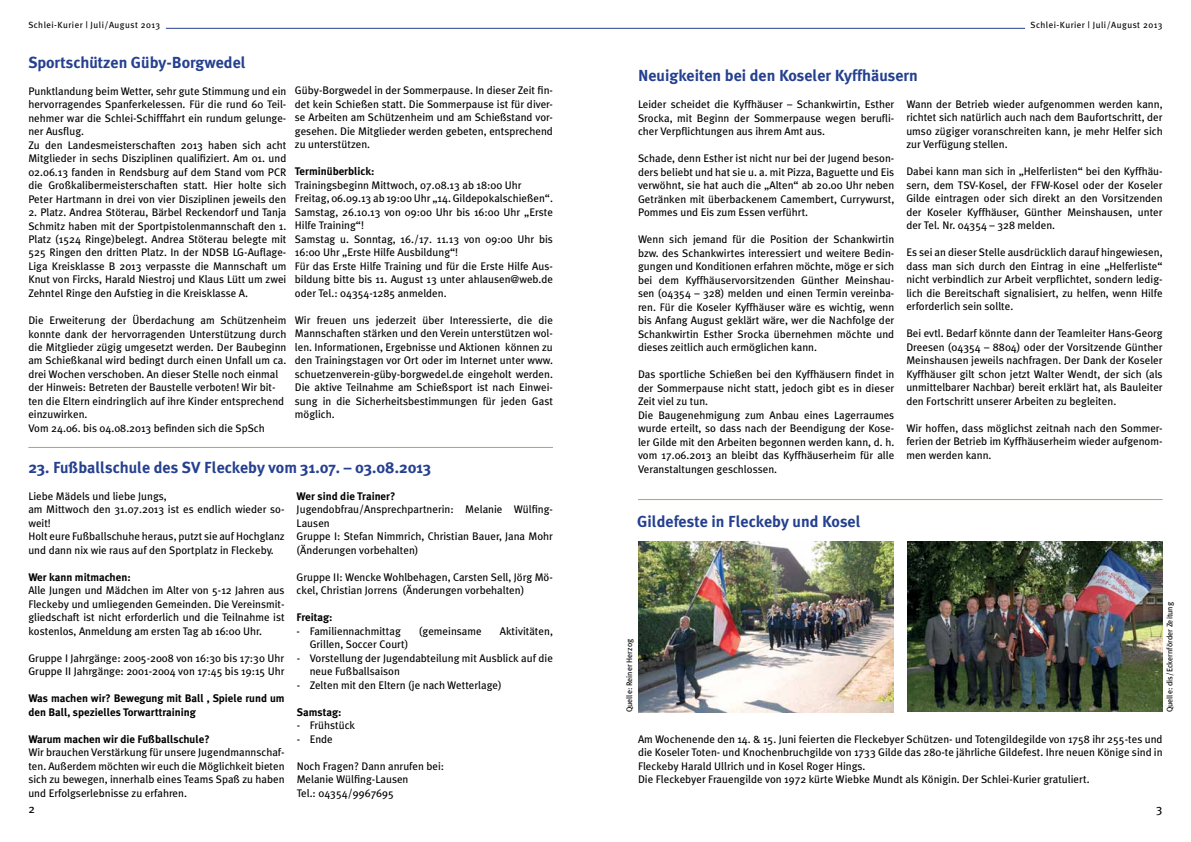
<style>
.page{position:relative;width:1191px;height:842px;background:#fff}
.page>*{position:absolute;margin:0;border:0;box-sizing:border-box;transform-origin:0 0}
.t1{font:700 16px "Meta Plus";color:#25408f}
.t2{font:12px "Meta Plus";color:#000}
.t3{font:11px/13.5px "Meta Plus";color:#000;text-align:justify}
.t4{font:700 11px/13.5px "Meta Plus";color:#000}
.t5{font:9px "Meta Plus";letter-spacing:.05em;color:#000}
.t6{font:8px "Meta Plus";color:#000}
</style>
<div class="page">
<hr style="left:166px;top:28px;width:859px;height:1px;background:#25408f">
<hr style="left:28px;top:447px;width:525px;height:1px;background:#8ebe3f">
<hr style="left:638px;top:499px;width:524px;height:1px;background:#8ebe3f">
<img style="left:638px;top:542px;width:255px;height:170px">
<img style="left:907px;top:542px;width:255px;height:169px">
<p class="t5" style="left:28px;top:20px;width:133px">Schlei-Kurier | Juli/August 2013</p>
<h1 class="t1" style="left:28px;top:53px;width:219px">Sportschützen Güby-Borgwedel</h1>
<p class="t3" style="left:28px;top:84px;width:259px;text-align:left">Punktlandung beim Wetter, sehr gute Stimmung und ein hervorragendes Spanferkelessen. Für die rund 60 Teil&shy;nehmer war die Schlei-Schifffahrt ein rundum gelunge&shy;ner Ausflug.<br>Zu den Landesmeisterschaften 2013 haben sich acht Mitglieder in sechs Disziplinen qualifiziert. Am 01. und 02.06.13 fanden in Rendsburg auf dem Stand vom PCR die Großkalibermeisterschaften statt. Hier holte sich Peter Hartmann in drei von vier Disziplinen jeweils den</p>
<p class="t3" style="left:28px;top:205px;width:259px">2. Platz. Andrea Stöterau, Bärbel Reckendorf und Tanja Schmitz haben mit der Sportpistolenmannschaft den 1.<br>Platz (1524 Ringe)belegt. Andrea Stöterau belegte mit 525 Ringen den dritten Platz. I n der NDSB LG -Auflage-Liga Kreisklasse B 2013 verpasste die Mannschaft um Knut von Fircks, Harald N iestroj und Klaus Lütt um zwei Zehntel Ringe den Aufstieg in die Kreisklasse A.</p>
<p class="t3" style="left:28px;top:313px;width:259px;text-align:left">Die Erweiterung der Überdachung am Schützenheim konnte dank der hervorragenden U nterstützung durch die Mitglieder zügig umgesetzt werden. Der Baubeginn am Schießkanal wird bedingt durch einen U nfall um ca. drei Wochen verschoben. An dieser Stelle noch einmal der Hinweis: Betreten der Baustelle verboten! Wir bit&shy;ten die Eltern eindringlich auf ihre Kinder entsprechend einzuwirken.<br>Vom 24.06. bis 04.08.2013 befinden sich die SpSch</p>
<p class="t3" style="left:295px;top:84px;width:259px">Güby-Borgwedel in der Sommerpause. I n dieser Zeit fin&shy;det kein Schießen statt. Die Sommerpause ist für diver&shy;se Arbeiten am Schützenheim und am Schießstand vor&shy;gesehen. Die Mitglieder werden gebeten, entsprechend zu unterstützen.</p>
<p class="t4" style="left:295px;top:165px;width:81px">Terminüberblick:</p>
<p class="t3" style="left:295px;top:178px;width:259px;text-align:left">Trainingsbeginn Mittwoch, 07.08.13 ab 18:00 U hr Freitag, 06.09.13 ab 19:00 U hr „14. Gildepokalschießen“.<br>Samstag, 26.10.13 von 09:00 U hr bis 16:00 U hr „Erste Hilfe Training“!<br>Samstag u. Sonntag, 16./17. 11.13 von 09:00 U hr bis 16:00 U hr „Erste Hilfe Ausbildung“!<br>Für das Erste Hilfe Training und für die Erste Hilfe Aus&shy;bildung bitte bis 11. August 13 unter ahlausen@web.de oder Tel.: 04354-1285 anmelden.</p>
<p class="t3" style="left:295px;top:313px;width:259px">Wir freuen uns jederzeit über I nteressierte, die die Mannschaften stärken und den Verein unterstützen wol&shy;len. I nformationen, Ergebnisse und Aktionen können zu den Trainingstagen vor Ort oder im I nternet unter www. schuetzenverein-güby-borgwedel.de eingeholt werden.<br>Die aktive Teilnahme am Schießsport ist nach Einwei&shy;sung in die Sicherheitsbestimmungen für jeden Gast möglich.</p>
<h1 class="t1" style="left:28px;top:458px;width:404px">23. Fußballschule des SV Fleckeby vom 31.07. – 03.08.2013</h1>
<p class="t3" style="left:28px;top:489px;width:258px;text-align:left">Liebe Mädels und liebe Jungs,<br>am Mittwoch den 31.07.2013 ist es endlich wieder so&shy;weit!<br>Holt eure Fußballschuhe heraus, putzt sie auf Hochglanz und dann nix wie raus auf den Sportplatz in Fleckeby.</p>
<p class="t4" style="left:28px;top:570px;width:104px">Wer kann mitmachen:</p>
<p class="t3" style="left:28px;top:583px;width:258px">Alle Jungen und Mädchen im Alter von 5-12 Jahren aus Fleckeby und umliegenden Gemeinden. Die Vereinsmit&shy;gliedschaft ist nicht erforderlich und die Teilnahme ist kostenlos, Anmeldung am ersten Tag ab 16:00 U hr.</p>
<p class="t3" style="left:28px;top:651px;width:258px">Gruppe I Jahrgänge: 2005-2008 von 16:30 bis 17:30 U hr<br>Gruppe II Jahrgänge: 2001-2004 von 17:45 bis 19:15 U hr</p>
<p class="t4" style="left:28px;top:691px;width:258px">Was machen wir? Bewegung mit Ball , Spiele rund um den Ball, spezielles Torwarttraining</p>
<p class="t4" style="left:28px;top:732px;width:183px">Warum machen wir die Fußballschule?</p>
<p class="t3" style="left:28px;top:745px;width:258px">Wir brauchen Verstärkung für unsere Jugendmannschaf&shy;ten. Außerdem möchten wir euch die Möglichkeit bieten sich zu bewegen, innerhalb eines Teams Spaß zu haben und Erfolgserlebnisse zu erfahren.</p>
<p class="t4" style="left:297px;top:489px;width:100px">Wer sind die Trainer?</p>
<p class="t3" style="left:297px;top:502px;width:258px;text-align:left">Jugendobfrau/Ansprechpartnerin: Melanie Wülfing-Lausen<br>Gruppe I : Stefan N immrich, Christian Bauer, Jana Mohr (Änderungen vorbehalten)</p>
<p class="t3" style="left:297px;top:570px;width:258px">Gruppe II : Wencke Wohlbehagen, Carsten Sell, Jörg Mö&shy;ckel, Christian Jorrens (Änderungen vorbehalten)</p>
<p class="t4" style="left:297px;top:610px;width:37px">Freitag:</p>
<p class="t3" style="left:297px;top:624px;width:106px">- Familiennachmittag</p>
<p class="t3" style="left:419px;top:624px;width:64px">(gemeinsame</p>
<p class="t3" style="left:500px;top:624px;width:55px">Aktivitäten,</p>
<p class="t3" style="left:297px;top:637px;width:113px">G rillen, Soccer Court)</p>
<p class="t3" style="left:310px;top:651px;width:245px;text-indent:-13px">- Vorstellung der Jugendabteilung mit Ausblick auf die neue Fußballsaison</p>
<p class="t3" style="left:297px;top:678px;width:206px">- Zelten mit den Eltern (je nach Wetterlage)</p>
<p class="t4" style="left:297px;top:705px;width:46px">Samstag:</p>
<p class="t3" style="left:297px;top:718px;width:60px">- Frühstück</p>
<p class="t3" style="left:297px;top:732px;width:38px">- Ende</p>
<p class="t3" style="left:297px;top:759px;width:149px;text-align:left">N och Fragen? Dann anrufen bei:<br>Melanie Wülfing-Lausen<br>Tel.: 04354/9967695</p>
<p class="t2" style="left:28px;top:801px;width:8px">2</p>
<p class="t5" style="left:1030px;top:20px;width:133px">Schlei-Kurier | Juli/August 2013</p>
<h1 class="t1" style="left:638px;top:66px;width:281px">Neuigkeiten bei den Koseler Kyffhäusern</h1>
<p class="t3" style="left:638px;top:97px;width:258px">Leider scheidet die Kyffhäuser – Schankwirtin, Esther Srocka, mit Beginn der Sommerpause wegen berufli&shy;cher Verpflichtungen aus ihrem Amt aus.</p>
<p class="t3" style="left:638px;top:151px;width:258px">Schade, denn Esther ist nicht nur bei der Jugend beson&shy;ders beliebt und hat sie u. a. mit Pizza, Baguette und Eis verwöhnt, sie hat auch die „Alten“ ab 20.00 U hr neben Getränken mit überbackenem Camembert, Currywurst, Pommes und Eis zum Essen verführt.</p>
<p class="t3" style="left:638px;top:232px;width:258px">Wenn sich jemand für die Position der Schankwirtin bzw. des Schankwirtes interessiert und weitere Bedin&shy;gungen und Konditionen erfahren möchte, möge er sich bei dem Kyffhäuservorsitzenden Günther Meinshau&shy;sen (04354 – 328) melden und einen Termin vereinba&shy;ren. Für die Koseler Kyffhäuser wäre es wichtig, wenn bis Anfang August geklärt wäre, wer die N achfolge der Schankwirtin Esther Srocka übernehmen möchte und dieses zeitlich auch ermöglichen kann.</p>
<p class="t3" style="left:638px;top:367px;width:258px;text-align:left">Das sportliche Schießen bei den Kyffhäusern findet in der Sommerpause nicht statt, jedoch gibt es in dieser Zeit viel zu tun.<br>Die Baugenehmigung zum Anbau eines Lagerraumes wurde erteilt, so dass nach der Beendigung der Kose&shy;ler Gilde mit den Arbeiten begonnen werden kann, d. h. vom 17.06.2013 an bleibt das Kyffhäuserheim für alle Veranstaltungen geschlossen.</p>
<p class="t3" style="left:906px;top:97px;width:258px">Wann der Betrieb wieder aufgenommen werden kann, richtet sich natürlich auch nach dem Baufortschritt, der umso zügiger voranschreiten kann, je mehr Helfer sich zur Verfügung stellen.</p>
<p class="t3" style="left:906px;top:165px;width:258px">Dabei kann man sich in „Helferlisten“ bei den Kyffhäu&shy;sern, dem TSV-Kosel, der FFW-Kosel oder der Koseler Gilde eintragen oder sich direkt an den Vorsitzenden der Koseler Kyffhäuser, Günther Meinshausen, unter der Tel. N r. 04354 – 328 melden.</p>
<p class="t3" style="left:906px;top:246px;width:258px">Es sei an dieser Stelle ausdrücklich darauf hingewiesen, dass man sich durch den Eintrag in eine „Helferliste“ nicht verbindlich zur Arbeit verpflichtet, sondern ledig&shy;lich die Bereitschaft signalisiert, zu helfen, wenn Hilfe erforderlich sein sollte.</p>
<p class="t3" style="left:906px;top:327px;width:258px">Bei evtl. Bedarf könnte dann der Teamleiter Hans-Georg Dreesen (04354 – 8804) oder der Vorsitzende Günther Meinshausen jeweils nachfragen. Der Dank der Koseler Kyffhäuser gilt schon jetzt Walter Wendt, der sich (als unmittelbarer N achbar) bereit erklärt hat, als Bauleiter den Fortschritt unserer Arbeiten zu begleiten.</p>
<p class="t3" style="left:906px;top:421px;width:258px">Wir hoffen, dass möglichst zeitnah nach den Sommer&shy;ferien der Betrieb im Kyffhäuserheim wieder aufgenom&shy;men werden kann.</p>
<h1 class="t1" style="left:637px;top:512px;width:225px">Gildefeste in Fleckeby und Kosel</h1>
<p class="t6" style="left:624px;top:712px;width:75px;rotate:-90deg">Quelle: Reiner Herzog</p>
<p class="t6" style="left:1165px;top:712px;width:112px;rotate:-90deg">Quelle: dis/Eckernförder Zeitung</p>
<p class="t3" style="left:638px;top:732px;width:526px;text-align:left">Am Wochenende den 14. &amp; 15. Juni feierten die Fleckebyer Schützen- und Totengildegilde von 1758 ihr 255-tes und die Koseler Toten- und Knochenbruchgilde von 1733 Gilde das 280-te jährliche Gildefest. I hre neuen Könige sind in Fleckeby Harald U llrich und in Kosel Roger Hings.<br>Die Fleckebyer Frauengilde von 1972 kürte Wiebke Mundt als Königin. Der Schlei-Kurier gratuliert.</p>
<p class="t2" style="left:1156px;top:801px;width:8px">3</p>
</div>
